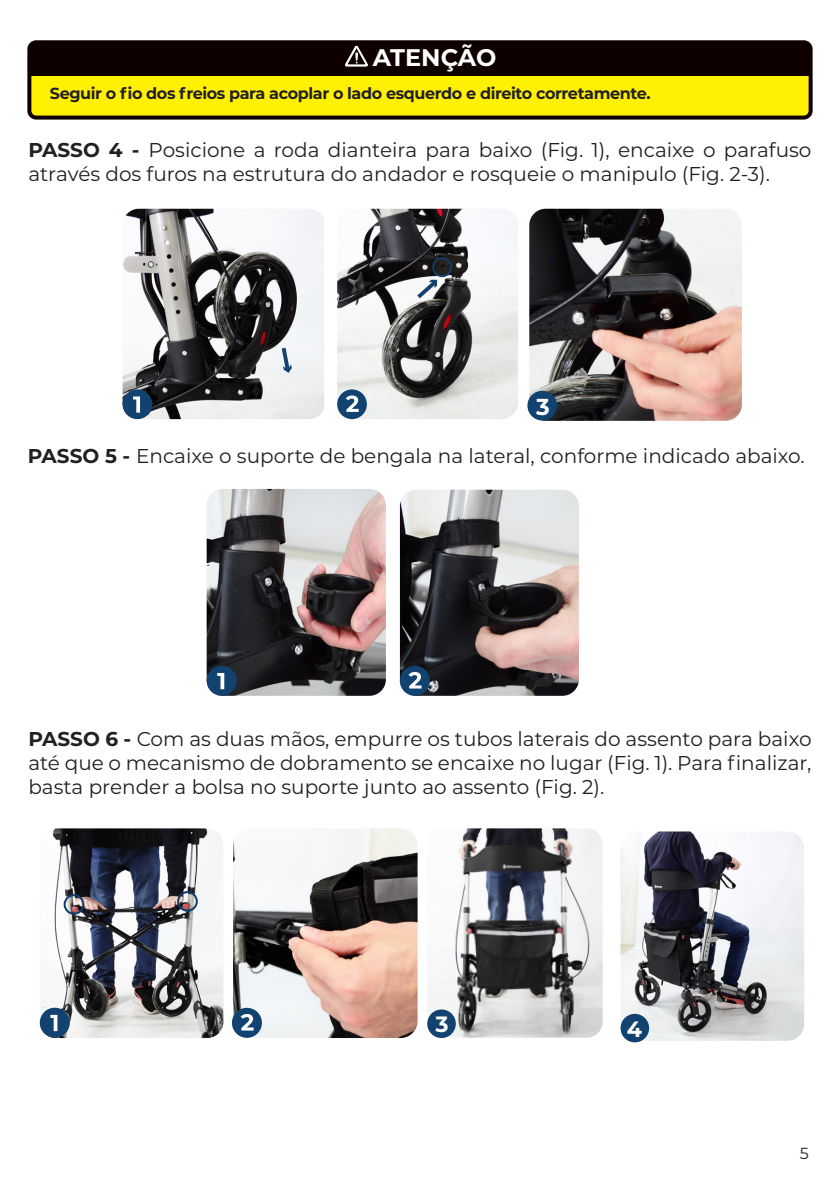
<style>
.page{position:relative;width:840px;height:1191px;background:#fff}
.page>*{position:absolute;margin:0;border:0;box-sizing:border-box;transform-origin:0 0}
.t1{font:700 24px "Montserrat";letter-spacing:-.005em;color:#fff}
.t2{font:700 23px "Montserrat";color:#fff}
.t3{font:700 22.2px "Montserrat";color:#fff}
.t4{font:20px/24px "Montserrat";color:#231f20;text-align:justify}
.t5{font:700 16px "Montserrat";letter-spacing:-.025em;color:#231f20}
.t6{font:16px "Montserrat";color:#231f20}
.s1{font-weight:700}
</style>
<div class="page">
<div style="left:29px;top:42px;width:781px;height:76px;background:#fff101;border-radius:7px"></div>
<div style="left:27px;top:40px;width:785px;height:80px;border:4px solid #0f0000;border-radius:7px"></div>
<div style="left:31px;top:43px;width:777px;height:32px;background:#0f0000"></div>
<img style="left:122px;top:209px;width:202px;height:210px">
<img style="left:337px;top:209px;width:181px;height:210px">
<img style="left:529px;top:209px;width:212px;height:212px">
<svg style="left:279px;top:344px;width:13px;height:30px"></svg>
<svg style="left:413px;top:277px;width:27px;height:25px"></svg>
<div style="left:432px;top:257px;width:20px;height:20px;border:2px solid #0f3d6e;border-radius:50%"></div>
<div style="left:122px;top:389px;width:30px;height:30px;background:#12426f;border-radius:50%"></div>
<svg style="left:133px;top:396px;width:7px;height:16px"></svg>
<div style="left:337px;top:389px;width:29px;height:30px;background:#12426f;border-radius:50%"></div>
<svg style="left:345px;top:395px;width:13px;height:17px"></svg>
<div style="left:527px;top:391px;width:30px;height:29px;background:#12426f;border-radius:50%"></div>
<img style="left:40px;top:828px;width:183px;height:210px">
<img style="left:427px;top:828px;width:175px;height:209px">
<img style="left:620px;top:831px;width:183px;height:209px">
<img style="left:206px;top:489px;width:180px;height:207px">
<img style="left:399px;top:490px;width:179px;height:206px">
<div style="left:206px;top:666px;width:30px;height:30px;background:#12426f;border-radius:50%"></div>
<svg style="left:217px;top:673px;width:7px;height:16px"></svg>
<div style="left:399px;top:666px;width:30px;height:30px;background:#12426f;border-radius:50%"></div>
<svg style="left:408px;top:672px;width:13px;height:16px"></svg>
<div style="left:40px;top:1007px;width:30px;height:30px;background:#12426f;border-radius:50%"></div>
<svg style="left:50px;top:1014px;width:7px;height:17px"></svg>
<img style="left:233px;top:828px;width:184px;height:210px">
<div style="left:64px;top:894px;width:20px;height:20px;border:2px solid #0f3d6e;border-radius:50%"></div>
<div style="left:177px;top:891px;width:21px;height:20px;border:2px solid #0f3d6e;border-radius:50%"></div>
<div style="left:232px;top:1007px;width:30px;height:30px;background:#12426f;border-radius:50%"></div>
<svg style="left:240px;top:1014px;width:13px;height:16px"></svg>
<div style="left:427px;top:1009px;width:28px;height:29px;background:#12426f;border-radius:50%"></div>
<div style="left:620px;top:1013px;width:28px;height:29px;background:#12426f;border-radius:50%"></div>
<p class="t1" style="left:372px;top:40px;width:125px">ATENÇÃO</p>
<p class="t5" style="left:50px;top:82px;width:602px">Seguir o fio dos freios para acoplar o lado esquerdo e direito corretamente.</p>
<p class="t4" style="left:28px;top:138px;width:784px"><span class="s1">PASSO 4 -</span> Posicione a roda dianteira para baixo (Fig. 1), encaixe o parafuso através dos furos na estrutura do andador e rosqueie o manipulo (Fig. 2-3).</p>
<p class="t2" style="left:536px;top:390px;width:15px">3</p>
<p class="t4" style="left:28px;top:443px;width:778px"><span class="s1">PASSO 5 -</span> Encaixe o suporte de bengala na lateral, conforme indicado abaixo.</p>
<p class="t4" style="left:28px;top:726px;width:784px"><span class="s1">PASSO 6 -</span> Com as duas mãos, empurre os tubos laterais do assento para baixo até que o mecanismo de dobramento se encaixe no lugar (Fig. 1). Para finalizar, basta prender a bolsa no suporte junto ao assento (Fig. 2).</p>
<p class="t3" style="left:435px;top:1008px;width:15px">3</p>
<p class="t3" style="left:626px;top:1012px;width:17px">4</p>
<p class="t6" style="left:799px;top:1142px;width:11px">5</p>
</div>
